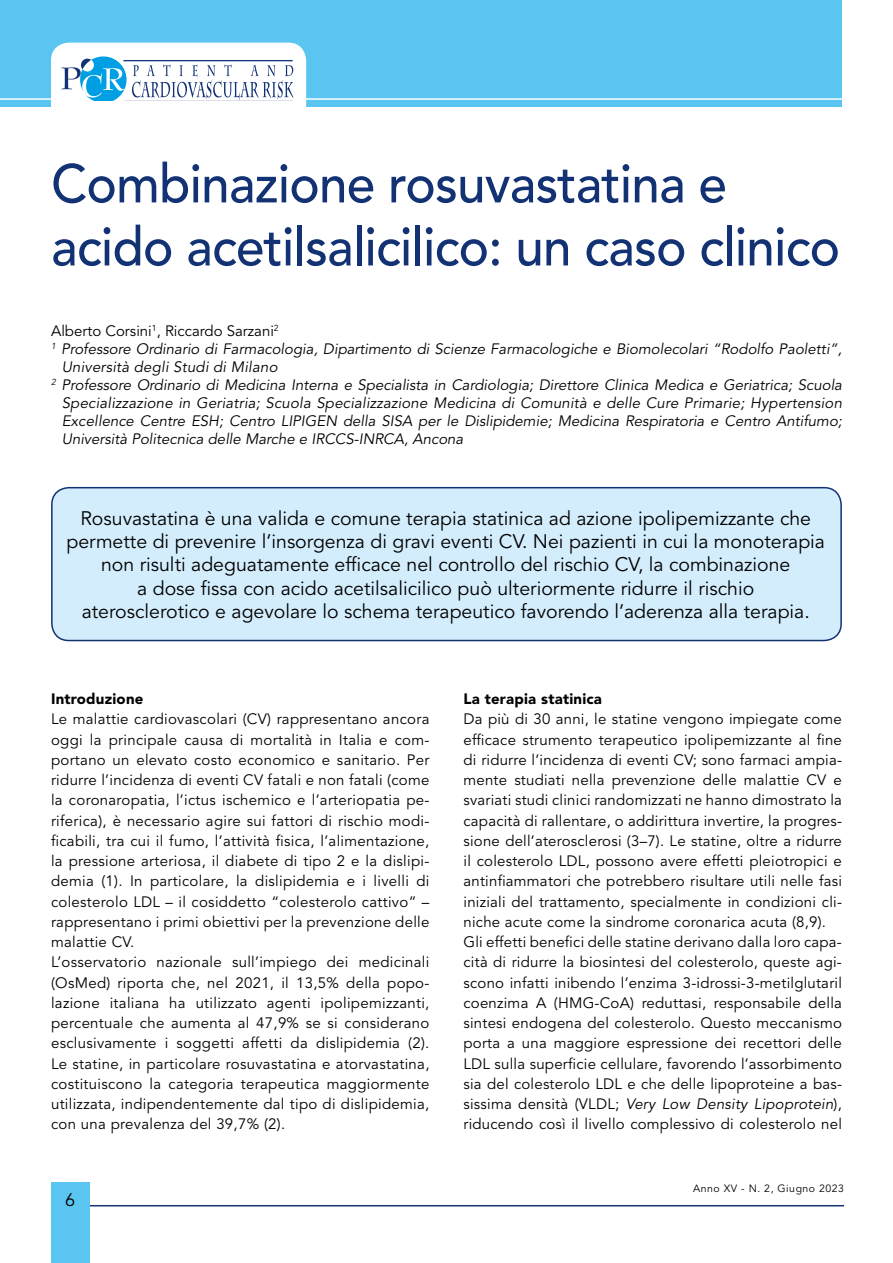
<style>
.page{position:relative;width:893px;height:1263px;background:#fff}
.page>*{position:absolute;margin:0;border:0;box-sizing:border-box;transform-origin:0 0}
.t1{font:500 54px/63px "Avenir LT Std";letter-spacing:-.015em;color:#123274;scale:.95 1}
.t2{font:19.5px/23.4px "Avenir LT Std";color:#000;text-align:center}
.t3{font:18px "Avenir LT Std";color:#000}
.t4{font:15px/20.2px "Avenir LT Std";letter-spacing:.015em;color:#000}
.t5{font:italic 15px "Avenir LT Std";color:#000}
.t6{font:900 15px "Avenir LT Std";letter-spacing:.015em;color:#000}
.t7{font:10.5px "Avenir LT Std";letter-spacing:.05em;color:#000}
.s1{font-style:italic}
</style>
<div class="page">
<hr style="left:83px;top:1205px;width:761px;height:1px;background:#123274">
<div style="left:0;top:0;width:842px;height:106px;background:#5bc5f2"></div>
<div style="left:51px;top:43px;width:255px;height:80px;background:#fff;border-radius:18px"></div>
<hr style="left:0;top:98px;width:842px;height:2px;background:#fff">
<svg style="left:61px;top:56px;width:232px;height:44px"></svg>
<hr style="left:123px;top:60px;width:170px;height:1px;background:#14387f">
<div style="left:51px;top:1182px;width:38px;height:81px;background:#5bc5f2"></div>
<div style="left:52px;top:488px;width:789px;height:152px;background:#d4edfc;border-radius:17px"></div>
<div style="left:51px;top:487px;width:791px;height:154px;border:2px solid #123274;border-radius:17px"></div>
<h1 class="t1" style="left:51px;top:154px;width:832px">Combinazione rosuvastatina e acido acetilsalicilico: un caso clinico</h1>
<p class="t4" style="left:51px;top:321px;width:229px">Alberto Corsini<sup>1</sup>, Riccardo Sarzani<sup>2</sup></p>
<p class="t5" style="left:51px;top:340px;width:792px"><sup>1</sup> Professore Ordinario di Farmacologia, Dipartimento di Scienze Farmacologiche e Biomolecolari “Rodolfo Paoletti”,</p>
<p class="t5" style="left:62px;top:358px;width:217px">Università degli Studi di Milano</p>
<p class="t5" style="left:51px;top:376px;width:792px"><sup>2</sup> Professore Ordinario di Medicina Interna e Specialista in Cardiologia; Direttore Clinica Medica e Geriatrica; Scuola</p>
<p class="t5" style="left:62px;top:394px;width:782px">Specializzazione in Geriatria; Scuola Specializzazione Medicina di Comunità e delle Cure Primarie; Hypertension</p>
<p class="t5" style="left:62px;top:412px;width:782px">Excellence Centre ESH; Centro LIPIGEN della SISA per le Dislipidemie; Medicina Respiratoria e Centro Antifumo;</p>
<p class="t5" style="left:62px;top:430px;width:403px">Università Politecnica delle Marche e IRCCS-INRCA, Ancona</p>
<p class="t2" style="left:66px;top:507px;width:760px">Rosuvastatina è una valida e comune terapia statinica ad azione ipolipemizzante che permette di prevenire l’insorgenza di gravi eventi CV. Nei pazienti in cui la monoterapia non risulti adeguatamente efficace nel controllo del rischio CV, la combinazione<br>a dose fissa con acido acetilsalicilico può ulteriormente ridurre il rischio<br>aterosclerotico e agevolare lo schema terapeutico favorendo l’aderenza alla terapia.</p>
<p class="t6" style="left:51px;top:690px;width:94px">Introduzione</p>
<p class="t4" style="left:51px;top:709px;width:380px">Le malattie cardiovascolari (CV) rappresentano ancora oggi la principale causa di mortalità in Italia e com&shy;portano un elevato costo economico e sanitario. Per ridurre l’incidenza di eventi CV fatali e non fatali (come la coronaropatia, l’ictus ischemico e l’arteriopatia pe&shy;riferica), è necessario agire sui fattori di rischio modi&shy;ficabili, tra cui il fumo, l’attività fisica, l’alimentazione, la pressione arteriosa, il diabete di tipo 2 e la dislipi&shy;demia (1). In particolare, la dislipidemia e i livelli di colesterolo LDL – il cosiddetto “colesterolo cattivo” – rappresentano i primi obiettivi per la prevenzione delle malattie CV.<br>L’osservatorio nazionale sull’impiego dei medicinali (OsMed) riporta che, nel 2021, il 13,5% della popo&shy;lazione italiana ha utilizzato agenti ipolipemizzanti, percentuale che aumenta al 47,9% se si considerano esclusivamente i soggetti affetti da dislipidemia (2).<br>Le statine, in particolare rosuvastatina e atorvastatina, costituiscono la categoria terapeutica maggiormente utilizzata, indipendentemente dal tipo di dislipidemia, con una prevalenza del 39,7% (2).</p>
<p class="t3" style="left:65px;top:1189px;width:12px">6</p>
<p class="t6" style="left:463px;top:690px;width:140px">La terapia statinica</p>
<p class="t4" style="left:463px;top:709px;width:380px">Da più di 30 anni, le statine vengono impiegate come efficace strumento terapeutico ipolipemizzante al fine di ridurre l’incidenza di eventi CV; sono farmaci ampia&shy;mente studiati nella prevenzione delle malattie CV e svariati studi clinici randomizzati ne hanno dimostrato la capacità di rallentare, o addirittura invertire, la progres&shy;sione dell’aterosclerosi (3–7). Le statine, oltre a ridurre il colesterolo LDL, possono avere effetti pleiotropici e antinfiammatori che potrebbero risultare utili nelle fasi iniziali del trattamento, specialmente in condizioni cli&shy;niche acute come la sindrome coronarica acuta (8,9).<br>Gli effetti benefici delle statine derivano dalla loro capa&shy;cità di ridurre la biosintesi del colesterolo, queste agi&shy;scono infatti inibendo l’enzima 3-idrossi-3-metilglutaril coenzima A (HMG-CoA) reduttasi, responsabile della sintesi endogena del colesterolo. Questo meccanismo porta a una maggiore espressione dei recettori delle LDL sulla superficie cellulare, favorendo l’assorbimento sia del colesterolo LDL e che delle lipoproteine a bas&shy;sissima densità (VLDL; <span class="s1">Very Low Density Lipoprotein</span>), riducendo così il livello complessivo di colesterolo nel</p>
<p class="t7" style="left:693px;top:1182px;width:153px">Anno XV - N. 2, Giugno 2023</p>
</div>
